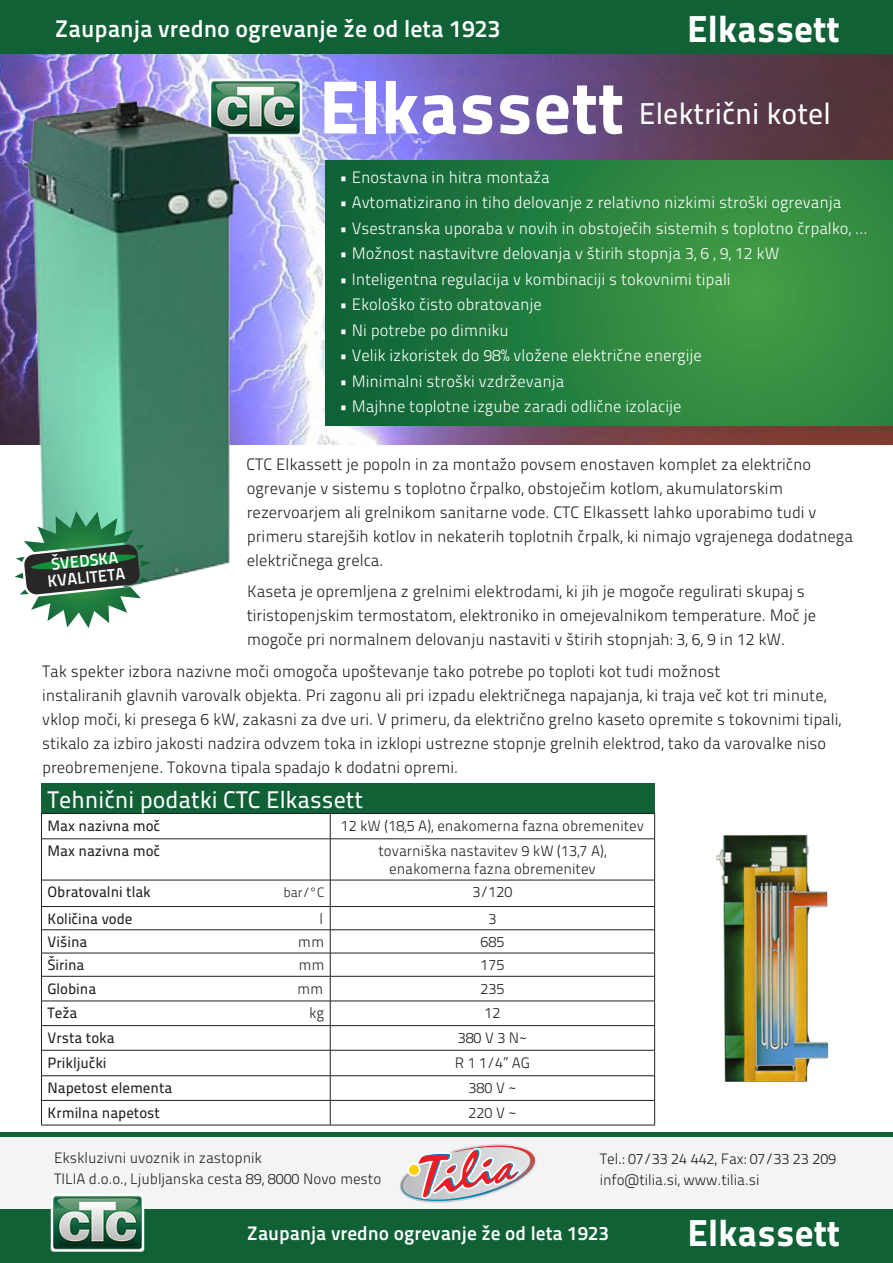
<style>
.page{position:relative;width:893px;height:1263px;background:#fff}
.page>*{position:absolute;margin:0;border:0;box-sizing:border-box;transform-origin:0 0}
.t1{font:75px "Titillium Maps 26 L 999 wt";color:#fff}
.t2{font:37.5px "Titillium Maps 26 L 999 wt";color:#fff}
.t3{font:30px "Titillium Maps 26 L 500 wt";color:#fff}
.t4{font:24px "Titillium Maps 26 L 750 wt";color:#fff}
.t5{font:24px "Titillium Maps 26 L 500 wt";color:#fff}
.t6{font:19.5px "Titillium Maps 26 L 750 wt";color:#fff}
.t7{font:16.65px/16.6px "Titillium Maps 26 L 750 wt";color:#fff;text-align:center}
.t8{font:16.5px/24px "Titillium Maps 26 L 250 wt";color:#231f20}
.t9{font:16.5px "Titillium Maps 26 L 250 wt";color:#fff}
.t10{font:15px/21px "Titillium Maps 26 L 250 wt";color:#231f20}
.t11{font:15px "Titillium Maps 26 L 500 wt";color:#231f20}
.t12{font:13.5px "Titillium Maps 26 L 250 wt";color:#231f20}
</style>
<div class="page">
<img style="left:0;top:54px;width:893px;height:390px">
<svg style="left:325px;top:161px;width:568px;height:264px;background:#28813f"></svg>
<div style="left:0;top:0;width:893px;height:54px;background:#106136"></div>
<img style="left:195px;top:68px;width:122px;height:81px">
<img style="left:23px;top:99px;width:218px;height:483px">
<svg style="left:15px;top:511px;width:135px;height:117px"></svg>
<div style="left:41px;top:783px;width:614px;height:30px;background:#106136"></div>
<hr style="left:41px;top:813px;width:289px;height:1px;background:#231f20">
<svg style="left:41px;top:814px;width:1px;height:24px"></svg>
<hr style="left:330px;top:813px;width:325px;height:1px;background:#231f20">
<svg style="left:330px;top:814px;width:1px;height:24px"></svg>
<svg style="left:654px;top:814px;width:1px;height:24px"></svg>
<hr style="left:41px;top:838px;width:289px;height:1px;background:#231f20">
<hr style="left:41px;top:839px;width:1px;height:41px;background:#231f20">
<hr style="left:330px;top:838px;width:325px;height:1px;background:#231f20">
<hr style="left:330px;top:839px;width:1px;height:41px;background:#231f20">
<hr style="left:654px;top:839px;width:1px;height:41px;background:#231f20">
<hr style="left:41px;top:880px;width:289px;height:1px;background:#231f20">
<hr style="left:330px;top:880px;width:325px;height:1px;background:#231f20">
<hr style="left:41px;top:906px;width:289px;height:1px;background:#231f20">
<hr style="left:330px;top:906px;width:325px;height:1px;background:#231f20">
<hr style="left:41px;top:929px;width:289px;height:1px;background:#231f20">
<hr style="left:330px;top:929px;width:325px;height:1px;background:#231f20">
<hr style="left:41px;top:953px;width:289px;height:1px;background:#231f20">
<hr style="left:330px;top:953px;width:325px;height:1px;background:#231f20">
<hr style="left:41px;top:976px;width:289px;height:1px;background:#231f20">
<hr style="left:330px;top:976px;width:325px;height:1px;background:#231f20">
<hr style="left:41px;top:1001px;width:289px;height:1px;background:#231f20">
<hr style="left:330px;top:1001px;width:325px;height:1px;background:#231f20">
<hr style="left:41px;top:1025px;width:289px;height:1px;background:#231f20">
<hr style="left:330px;top:1025px;width:325px;height:1px;background:#231f20">
<hr style="left:41px;top:1050px;width:289px;height:1px;background:#231f20">
<hr style="left:330px;top:1050px;width:325px;height:1px;background:#231f20">
<hr style="left:41px;top:1075px;width:289px;height:1px;background:#231f20">
<hr style="left:330px;top:1075px;width:325px;height:1px;background:#231f20">
<hr style="left:41px;top:1100px;width:289px;height:1px;background:#231f20">
<svg style="left:41px;top:880px;width:1px;height:245px"></svg>
<hr style="left:330px;top:1100px;width:325px;height:1px;background:#231f20">
<svg style="left:330px;top:880px;width:1px;height:245px"></svg>
<svg style="left:654px;top:880px;width:1px;height:245px"></svg>
<hr style="left:41px;top:1125px;width:289px;height:1px;background:#231f20">
<hr style="left:330px;top:1125px;width:325px;height:1px;background:#231f20">
<img style="left:716px;top:834px;width:112px;height:247px">
<div style="left:0;top:1136px;width:893px;height:116px;background:#f3f4f4"></div>
<hr style="left:0;top:1133px;width:893px;height:4px;background:#106136">
<svg style="left:400px;top:1144px;width:137px;height:59px"></svg>
<div style="left:0;top:1209px;width:893px;height:54px;background:#106136"></div>
<img style="left:50px;top:1194px;width:95px;height:58px">
<p class="t4" style="left:55px;top:10px;width:447px">Zaupanja vredno ogrevanje že od leta 1923</p>
<p class="t2" style="left:687px;top:0;width:154px">Elkassett</p>
<p class="t1" style="left:319px;top:48px;width:307px">Elkassett</p>
<p class="t3" style="left:639px;top:91px;width:193px">Električni kotel</p>
<p class="t9" style="left:339px;top:165px;width:212px">• Enostavna in hitra montaža</p>
<p class="t9" style="left:339px;top:190px;width:504px">• Avtomatizirano in tiho delovanje z relativno nizkimi stroški ogrevanja</p>
<p class="t9" style="left:339px;top:216px;width:530px">• Vsestranska uporaba v novih in obstoječih sistemih s toplotno črpalko, ...</p>
<p class="t9" style="left:339px;top:241px;width:442px">• Možnost nastavitvre delovanja v štirih stopnja 3, 6 , 9, 12 kW</p>
<p class="t9" style="left:339px;top:267px;width:393px">• Inteligentna regulacija v kombinaciji s tokovnimi tipali</p>
<p class="t9" style="left:339px;top:292px;width:204px">• Ekološko čisto obratovanje</p>
<p class="t9" style="left:339px;top:318px;width:171px">• Ni potrebe po dimniku</p>
<p class="t9" style="left:339px;top:343px;width:364px">• Velik izkoristek do 98% vložene električne energije</p>
<p class="t9" style="left:339px;top:369px;width:227px">• Minimalni stroški vzdrževanja</p>
<p class="t9" style="left:339px;top:394px;width:344px">• Majhne toplotne izgube zaradi odlične izolacije</p>
<p class="t8" style="left:246px;top:451px;width:608px">CTC Elkassett je popoln in za montažo povsem enostaven komplet za električno ogrevanje v sistemu s toplotno črpalko, obstoječim kotlom, akumulatorskim rezervoarjem ali grelnikom sanitarne vode. CTC Elkassett lahko uporabimo tudi v primeru starejših kotlov in nekaterih toplotnih črpalk, ki nimajo vgrajenega dodatnega električnega grelca.</p>
<p class="t8" style="left:247px;top:578px;width:571px">Kaseta je opremljena z grelnimi elektrodami, ki jih je mogoče regulirati skupaj s tiristopenjskim termostatom, elektroniko in omejevalnikom temperature. Moč je mogoče pri normalnem delovanju nastaviti v štirih stopnjah: 3, 6, 9 in 12 kW.</p>
<p class="t8" style="left:42px;top:658px;width:801px">Tak spekter izbora nazivne moči omogoča upoštevanje tako potrebe po toploti kot tudi možnost<br>instaliranih glavnih varovalk objekta. Pri zagonu ali pri izpadu električnega napajanja, ki traja več kot tri minute, vklop moči, ki presega 6 kW, zakasni za dve uri. V primeru, da električno grelno kaseto opremite s tokovnimi tipali, stikalo za izbiro jakosti nadzira odvzem toka in izklopi ustrezne stopnje grelnih elektrod, tako da varovalke niso preobremenjene. Tokovna tipala spadajo k dodatni opremi.</p>
<p class="t7" style="left:45px;top:556px;width:80px;rotate:-6deg">ŠVEDSKA<br>KVALITETA</p>
<p class="t5" style="left:47px;top:781px;width:317px">Tehnični podatki CTC Elkassett</p>
<p class="t11" style="left:47px;top:814px;width:114px">Max nazivna moč</p>
<p class="t10" style="left:341px;top:814px;width:305px">12 kW (18,5 A), enakomerna fazna obremenitev</p>
<p class="t11" style="left:47px;top:839px;width:114px">Max nazivna moč</p>
<p class="t10" style="left:378px;top:841px;width:230px;line-height:18px;text-align:center">tovarniška nastavitev 9 kW (13,7 A), enakomerna fazna obremenitev</p>
<p class="t11" style="left:47px;top:881px;width:105px">Obratovalni tlak</p>
<p class="t12" style="left:284px;top:883px;width:42px">bar/°C</p>
<p class="t10" style="left:473px;top:881px;width:41px">3/120</p>
<p class="t11" style="left:47px;top:907px;width:87px">Količina vode</p>
<p class="t10" style="left:319px;top:907px;width:5px">l</p>
<p class="t10" style="left:488px;top:907px;width:9px">3</p>
<p class="t11" style="left:47px;top:930px;width:41px">Višina</p>
<p class="t10" style="left:298px;top:930px;width:28px">mm</p>
<p class="t10" style="left:481px;top:930px;width:25px">685</p>
<p class="t11" style="left:47px;top:954px;width:38px">Širina</p>
<p class="t10" style="left:299px;top:954px;width:28px">mm</p>
<p class="t10" style="left:481px;top:954px;width:25px">175</p>
<p class="t11" style="left:47px;top:977px;width:50px">Globina</p>
<p class="t10" style="left:297px;top:977px;width:28px">mm</p>
<p class="t10" style="left:481px;top:977px;width:25px">235</p>
<p class="t11" style="left:47px;top:1002px;width:31px">Teža</p>
<p class="t10" style="left:309px;top:1002px;width:17px">kg</p>
<p class="t10" style="left:484px;top:1002px;width:17px">12</p>
<p class="t11" style="left:47px;top:1026px;width:69px">Vrsta toka</p>
<p class="t10" style="left:458px;top:1026px;width:71px">380 V 3 N~</p>
<p class="t11" style="left:47px;top:1051px;width:61px">Priključki</p>
<p class="t10" style="left:455px;top:1051px;width:77px">R 1 1/4” AG</p>
<p class="t11" style="left:47px;top:1076px;width:126px">Napetost elementa</p>
<p class="t10" style="left:469px;top:1076px;width:49px">380 V ~</p>
<p class="t11" style="left:47px;top:1101px;width:114px">Krmilna napetost</p>
<p class="t10" style="left:469px;top:1101px;width:49px">220 V ~</p>
<p class="t10" style="left:54px;top:1147px;width:329px">Ekskluzivni uvoznik in zastopnik<br>TILIA d.o.o., Ljubljanska cesta 89, 8000 Novo mesto</p>
<p class="t10" style="left:600px;top:1147px;width:238px">Tel.: 07/33 24 442, Fax: 07/33 23 209 info@tilia.si, www.tilia.si</p>
<p class="t6" style="left:247px;top:1218px;width:363px">Zaupanja vredno ogrevanje že od leta 1923</p>
<p class="t2" style="left:687px;top:1204px;width:154px">Elkassett</p>
</div>
